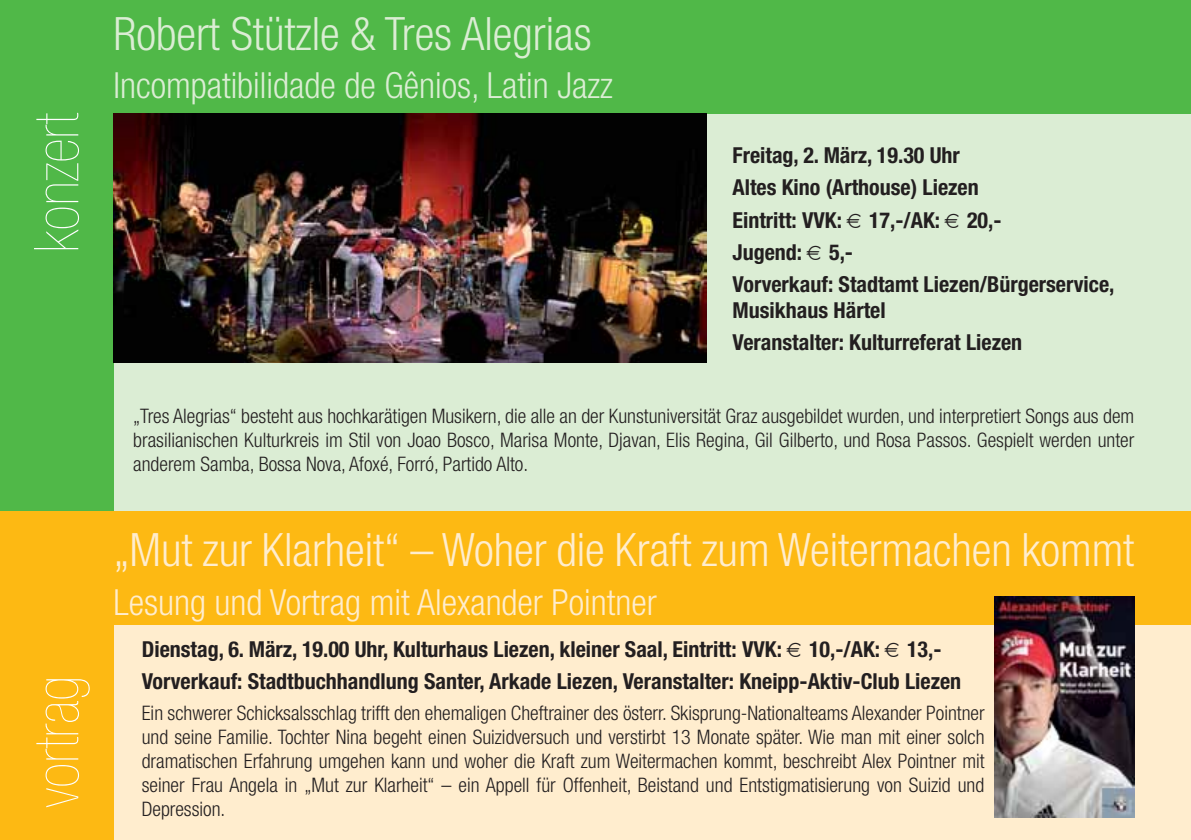
<style>
.page{position:relative;width:1191px;height:840px;background:#fff}
.page>*{position:absolute;margin:0;border:0;box-sizing:border-box;transform-origin:0 0}
.t1{font:900 condensed 62px "Helvetica Neue";color:#fff}
.t2{font:300 condensed 46px "Helvetica Neue";color:#ffedce}
.t3{font:300 condensed 46px "Helvetica Neue";color:#dbedd4}
.t4{font:300 condensed 36px "Helvetica Neue";color:#ffedce}
.t5{font:300 condensed 36px "Helvetica Neue";color:#dbedd4}
.t6{font:700 condensed 22px/32px "Helvetica Neue";color:#231f20}
.t7{font:300 condensed 20px/24px "Helvetica Neue";color:#231f20;text-align:justify}
</style>
<div class="page">
<div style="left:0;top:0;width:1191px;height:604px;background:#dbedd4"></div>
<div style="left:0;top:610px;width:1191px;height:229px;background:#ffedce"></div>
<div style="left:0;top:0;width:113px;height:839px;background:#50b848"></div>
<div style="left:0;top:584px;width:113px;height:255px;background:#fdb913"></div>
<div style="left:0;top:0;width:1191px;height:113px;background:#50b848"></div>
<img style="left:113px;top:113px;width:593px;height:250px">
<div style="left:0;top:511px;width:1191px;height:113px;background:#fdb913"></div>
<img style="left:994px;top:596px;width:140px;height:220px">
<h1 class="t1" style="left:34px;top:252px;width:141px;rotate:-90deg">konzert</h1>
<h1 class="t1" style="left:34px;top:807px;width:133px;rotate:-90deg">vortrag</h1>
<h2 class="t3" style="left:113px;top:17px;width:480px">Robert Stützle &amp; Tres Alegrias</h2>
<h3 class="t5" style="left:113px;top:72px;width:501px">Incompatibilidade de Gênios, Latin Jazz</h3>
<p class="t6" style="left:732px;top:141px;width:383px">Freitag, 2. März, 19.30 Uhr<br>Altes Kino (Arthouse) Liezen<br>Eintritt: VVK: 17,-/AK: 20,-<br>Jugend: 5,-<br>Vorverkauf: Stadtamt Liezen/Bürgerservice,</p>
<p class="t6" style="left:732px;top:296px;width:291px">Musikhaus Härtel<br>Veranstalter: Kulturreferat Liezen</p>
<p class="t7" style="left:133px;top:405px;width:1002px">„Tres Alegrias“ besteht aus hochkarätigen Musikern, die alle an der Kunstuniversität Graz ausgebildet wurden, und interpretiert Songs aus dem brasilianischen Kulturkreis im Stil von Joao Bosco, Marisa Monte, Djavan, Elis Regina, Gil Gilberto, und Rosa Passos. Gespielt werden unter anderem Samba, Bossa Nova, Afoxé, Forró, Partido Alto.</p>
<h2 class="t2" style="left:113px;top:533px;width:1022px">„Mut zur Klarheit“ – Woher die Kraft zum Weitermachen kommt</h2>
<h3 class="t4" style="left:113px;top:588px;width:545px">Lesung und Vortrag mit Alexander Pointner</h3>
<p class="t6" style="left:142px;top:634px;width:821px">Dienstag, 6. März, 19.00 Uhr, Kulturhaus Liezen, kleiner Saal, Eintritt: VVK: 10,-/AK: 13,-<br>Vorverkauf: Stadtbuchhandlung Santer, Arkade Liezen, Veranstalter: Kneipp-Aktiv-Club Liezen</p>
<p class="t7" style="left:142px;top:702px;width:844px">Ein schwerer Schicksalsschlag trifft den ehemaligen Cheftrainer des österr. Skisprung-Nationalteams Alexander Pointner und seine Familie. Tochter Nina begeht einen Suizidversuch und verstirbt 13 Monate später. Wie man mit einer solch dramatischen Erfahrung umgehen kann und woher die Kraft zum Weitermachen kommt, beschreibt Alex Pointner mit seiner Frau Angela in „Mut zur Klarheit“ – ein Appell für Offenheit, Beistand und Entstigmatisierung von Suizid und Depression.</p>
</div>
